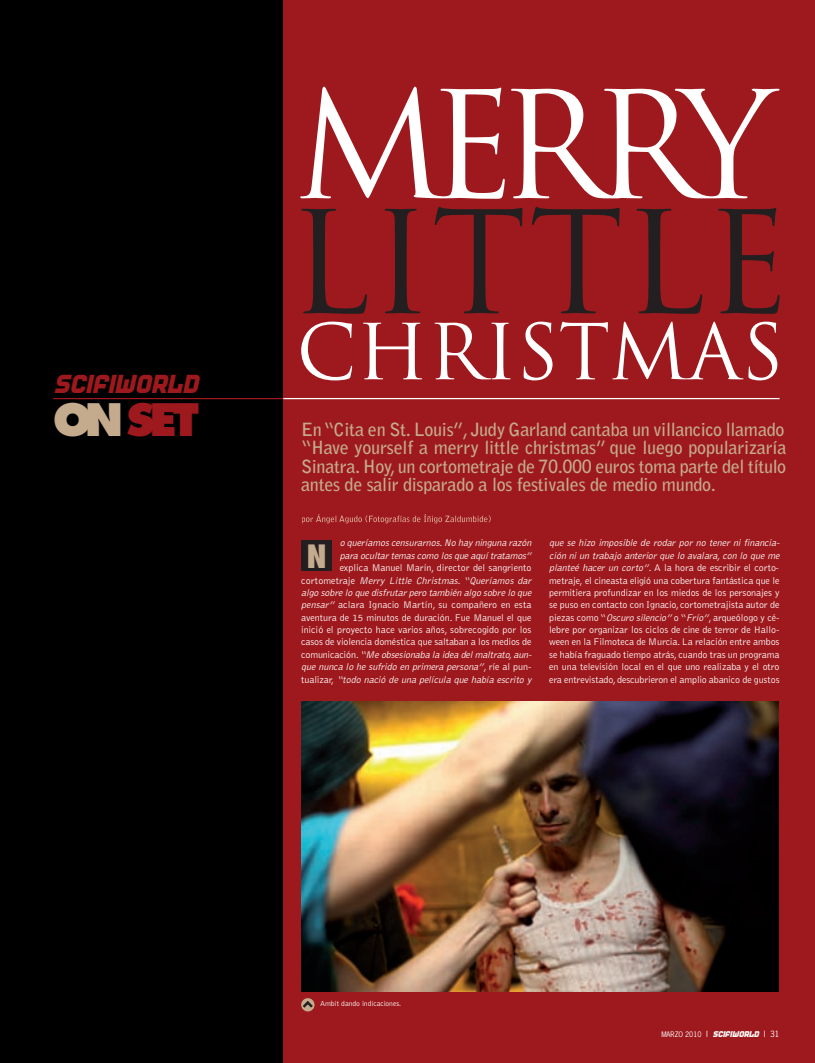
<style>
.page{position:relative;width:815px;height:1063px;background:#fff}
.page>*{position:absolute;margin:0;border:0;box-sizing:border-box;transform-origin:0 0}
.t1{font:800 43.5px "Futura";color:#9e191d}
.t2{font:800 condensed 31.25px "Futura";color:#c5ab8d}
.t3{font:italic 25.25px "World One";color:#9e191d}
.t4{font:700 18.12px/18.1px "Bell Gothic";letter-spacing:-.015em;color:#c5ab8d;text-align:justify}
.t5{font:300 10px/12.4px "Bell Gothic";letter-spacing:-.005em;color:#fff}
.t6{font:italic 300 10px/12.4px "Bell Gothic";color:#fff}
.t7{font:italic 8.12px "World One";color:#fff}
.t8{font:300 7.5px "Bell Gothic";color:#fff}
.s1{color:#c5ab8d}
.s2{font-style:italic}
.s3{font-family:"News Gothic";font-style:normal;font-size:7.12px}
.s4{font-family:"News Gothic";font-style:normal}
</style>
<div class="page">
<div style="left:0;top:0;width:283px;height:1063px;background:#000"></div>
<div style="left:283px;top:0;width:532px;height:1063px;background:#9e191d"></div>
<div style="left:301px;top:540px;width:31px;height:31px;background:#231f20"></div>
<svg style="left:302px;top:514px;width:55px;height:10px"></svg>
<hr style="left:53px;top:398px;width:230px;height:1px;background:#9e191d">
<hr style="left:283px;top:398px;width:497px;height:1px;background:#fff">
<svg style="left:301px;top:322px;width:476px;height:58px"></svg>
<svg style="left:301px;top:207px;width:479px;height:107px"></svg>
<svg style="left:300px;top:87px;width:480px;height:112px"></svg>
<img style="left:301px;top:701px;width:478px;height:291px">
<svg style="left:301px;top:998px;width:14px;height:13px"></svg>
<svg style="left:301px;top:999px;width:14px;height:11px"></svg>
<h3 class="t3" style="left:54px;top:370px;width:150px">SCIfIWORLD</h3>
<h1 class="t1" style="left:53px;top:401px;width:148px"><span class="s1">ON</span> SET</h1>
<p class="t4" style="left:301px;top:422px;width:487px">En“Cita en St. Louis”, Judy Garland cantaba un villancico llamado “Have yourself a merry little christmas” que luego popularizaría Sinatra. Hoy, un cortometraje de 70.000 euros toma parte del título antes de salir disparado a los festivales de medio mundo.</p>
<p class="t6" style="left:340px;top:538px;width:195px">o queríamos censurarnos. No hay ninguna razón para ocultar temas como los que aquí tratamos”</p>
<p class="t5" style="left:301px;top:562px;width:234px;text-indent:38px">explica Manuel Marín, director del sangriento c o r t o m e t r aj e <span class="s2">Merry Little Christmas</span>. <span class="s2">“Queríamos dar algo sobre lo que disfrutar pero también algo sobre lo que pensar”</span> aclara Ignacio Martín, su compañero en esta aventura de 15 minutos de duración. Fue Manuel el que inició el proyecto hace varios años, sobrecogido por los casos de violencia doméstica que saltaban a los medios de c o m u ni c a c i ó n . <span class="s2">“Me obsesionaba la idea del maltrato, aun&shy;que nunca lo he sufrido en primera persona”</span>, r í e a l p u n - t u a li z a r, <span class="s2">“todo nació de una película que había escrito y</span></p>
<h2 class="t2" style="left:306px;top:543px;width:22px">N</h2>
<p class="t5" style="left:549px;top:538px;width:234px"><span class="s2">que se hizo imposible de rodar por no tener ni financia&shy;ción ni un trabajo anterior que lo avalara, con lo que me planteé hacer un corto”</span>. A la hora de escribir el corto&shy;metraje, el cineasta eligió una cobertura fantástica que le permitiera profundizar en los miedos de los personajes y se puso en contacto con Ignacio, cortometrajista autor de piezas como “<span class="s2">Oscurosilencio”</span>o “<span class="s2">Frío”</span>, arqueólogo y cé&shy;lebre por organizar los ciclos de cine de terror de Hallo&shy;ween en la Filmoteca de Murcia. La relación entre ambos se había fraguado tiempo atrás, cuando tras un programa en una televisión local en el que uno realizaba y el otro era entrevistado,descubrieron el amplio abanico de gustos</p>
<p class="t8" style="left:320px;top:1001px;width:83px">Ambit dando indicaciones.</p>
<p class="t7" style="left:661px;top:1029px;width:120px"><span class="s3">MARZO 2010</span> <span class="s4">|</span> SCIfIWORLD <span class="s4">| 31</span></p>
</div>
